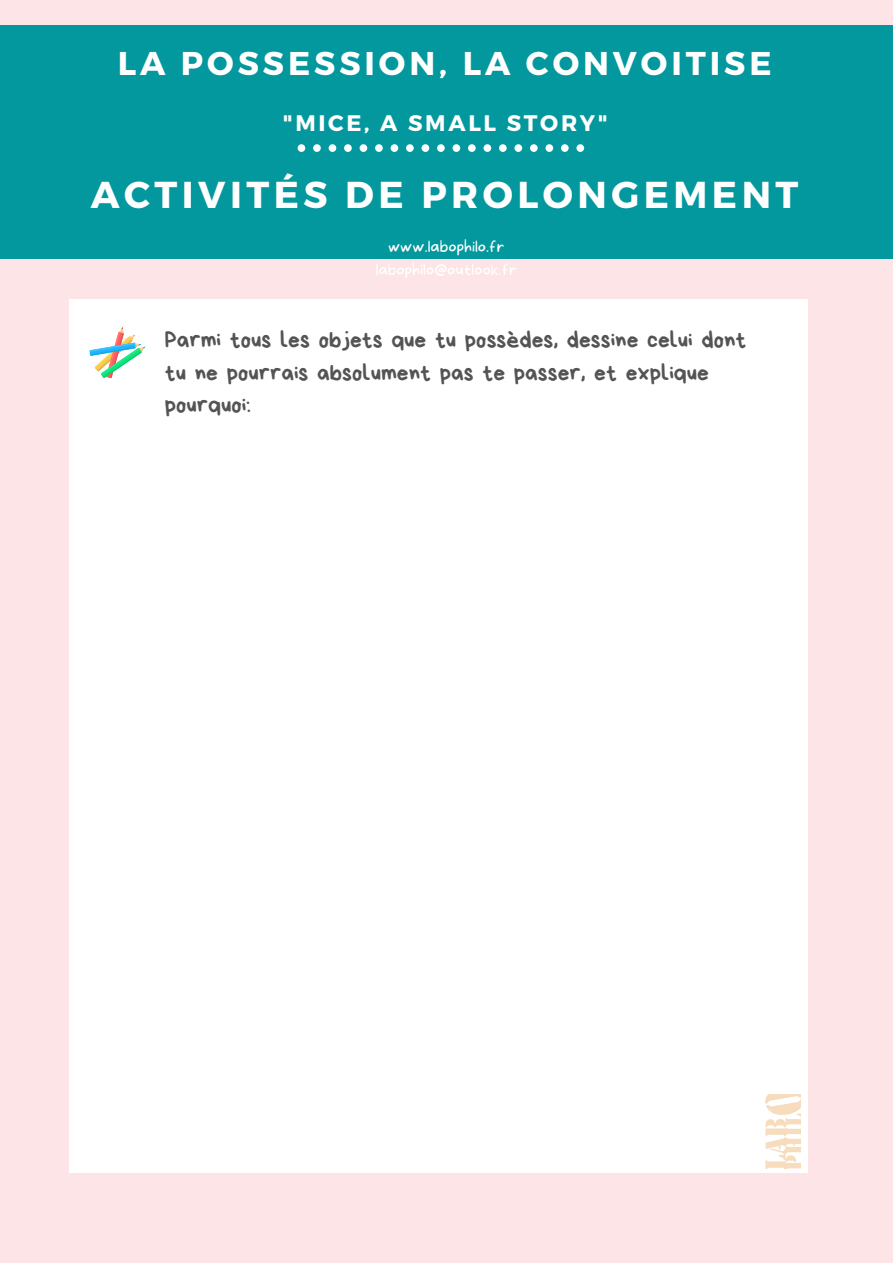
<style>
.page{position:relative;width:893px;height:1264px;background:#fff}
.page>*{position:absolute;margin:0;border:0;box-sizing:border-box;transform-origin:0 0}
.t1{font:700 37.35px "Montserrat";letter-spacing:.12em;color:#fff}
.t2{font:700 32.85px "Montserrat";letter-spacing:.12em;color:#fff}
.t3{font:23.4px/32.5px "Bryndan Write";color:#545454}
.t4{font:700 22.35px "Montserrat";letter-spacing:.12em;color:#fff}
.t5{font:100 16.95px "More Sugar";color:#fff}
</style>
<div class="page">
<div style="left:0;top:0;width:892px;height:1262px;background:#fde4e6"></div>
<div style="left:0;top:26px;width:892px;height:233px;background:#03989e"></div>
<div style="left:375px;top:144px;width:8px;height:8px;background:#fff;border-radius:50%"></div>
<div style="left:390px;top:144px;width:8px;height:8px;background:#fff;border-radius:50%"></div>
<div style="left:359px;top:144px;width:8px;height:8px;background:#fff;border-radius:50%"></div>
<div style="left:421px;top:144px;width:8px;height:8px;background:#fff;border-radius:50%"></div>
<svg style="left:297px;top:144px;width:8px;height:8px"></svg>
<div style="left:437px;top:144px;width:7px;height:8px;background:#fff;border-radius:50%"></div>
<div style="left:313px;top:144px;width:8px;height:8px;background:#fff;border-radius:50%"></div>
<div style="left:328px;top:144px;width:8px;height:8px;background:#fff;border-radius:50%"></div>
<div style="left:344px;top:144px;width:8px;height:8px;background:#fff;border-radius:50%"></div>
<div style="left:406px;top:144px;width:7px;height:8px;background:#fff;border-radius:50%"></div>
<div style="left:530px;top:144px;width:7px;height:8px;background:#fff;border-radius:50%"></div>
<div style="left:545px;top:144px;width:8px;height:8px;background:#fff;border-radius:50%"></div>
<div style="left:561px;top:144px;width:7px;height:8px;background:#fff;border-radius:50%"></div>
<div style="left:576px;top:144px;width:8px;height:8px;background:#fff;border-radius:50%"></div>
<div style="left:514px;top:144px;width:8px;height:8px;background:#fff;border-radius:50%"></div>
<div style="left:468px;top:144px;width:7px;height:8px;background:#fff;border-radius:50%"></div>
<div style="left:483px;top:144px;width:8px;height:8px;background:#fff;border-radius:50%"></div>
<div style="left:452px;top:144px;width:8px;height:8px;background:#fff;border-radius:50%"></div>
<div style="left:499px;top:144px;width:7px;height:8px;background:#fff;border-radius:50%"></div>
<div style="left:69px;top:299px;width:739px;height:873px;background:#fff"></div>
<img style="left:760px;top:1094px;width:40px;height:79px">
<svg style="left:89px;top:327px;width:56px;height:51px"></svg>
<p class="t2" style="left:118px;top:42px;width:655px">LA POSSESSION, LA CONVOITISE</p>
<p class="t4" style="left:283px;top:109px;width:326px">"MICE, A SMALL STORY"</p>
<p class="t1" style="left:91px;top:170px;width:709px">ACTIVITÉS DE PROLONGEMENT</p>
<p class="t5" style="left:388px;top:236px;width:118px">www.labophilo.fr</p>
<p class="t5" style="left:376px;top:259px;width:143px">labophilo@outlook.fr</p>
<p class="t3" style="left:165px;top:323px;width:583px">Parmi tous les objets que tu possèdes, dessine celui dont tu ne pourrais absolument pas te passer, et explique pourquoi:</p>
</div>
